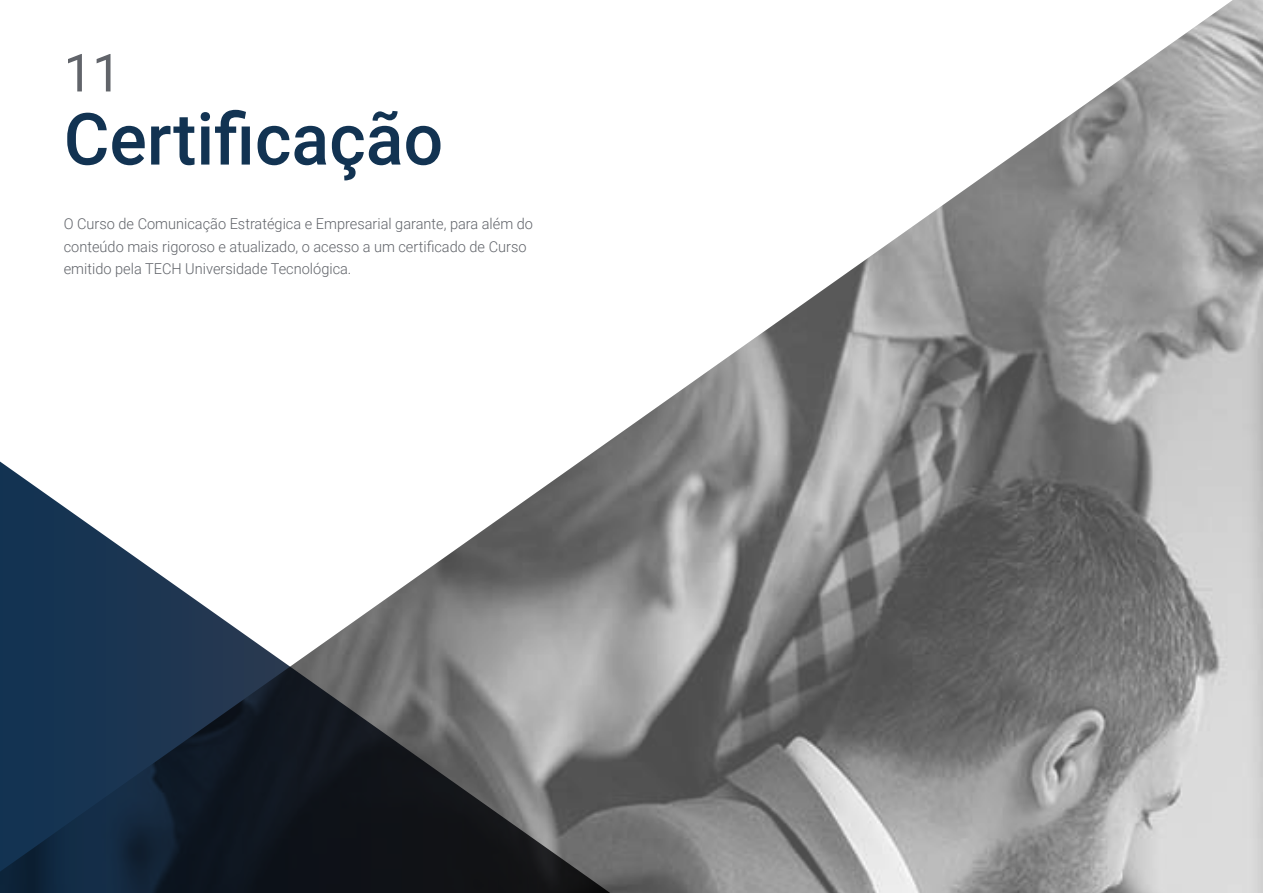
<style>
.page{position:relative;width:1263px;height:893px;background:#fff}
.page>*{position:absolute;margin:0;border:0;box-sizing:border-box;transform-origin:0 0}
.t1{font:500 72px "Roboto";color:#123352}
.t2{font:52.5px "Roboto";color:#61646a}
.t3{font:300 15px/22.5px "Roboto";color:#61646a}
</style>
<div class="page">
<img style="left:602px;top:0;width:661px;height:893px">
<svg style="left:0;top:446px;width:640px;height:447px"></svg>
<h2 class="t2" style="left:64px;top:36px;width:59px">11</h2>
<h1 class="t1" style="left:64px;top:89px;width:381px">Certificação</h1>
<p class="t3" style="left:64px;top:212px;width:471px">O Curso de Comunicação Estratégica e Empresarial garante, para além do conteúdo mais rigoroso e atualizado, o acesso a um certificado de Curso emitido pela TECH Universidade Tecnológica.</p>
</div>
